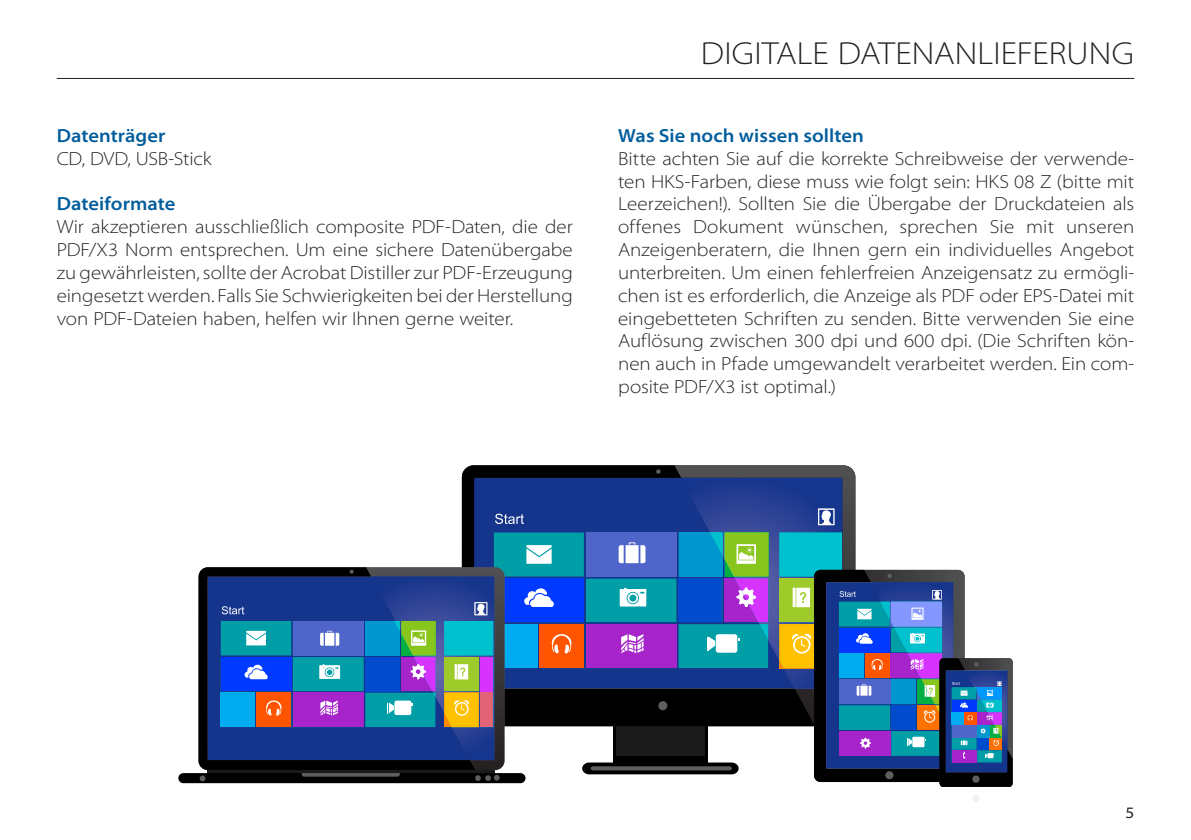
<style>
.page{position:relative;width:1191px;height:840px;background:#fff}
.page>*{position:absolute;margin:0;border:0;box-sizing:border-box;transform-origin:0 0}
.t1{font:300 semi-expanded 32px "Myriad Pro";color:#231f20}
.t2{font:300 semi-expanded 19px/22.8px "Myriad Pro";letter-spacing:-.005em;color:#231f20;text-align:justify}
.t3{font:600 semi-expanded 19px "Myriad Pro";letter-spacing:.005em;color:#005d9c}
.t4{font:semi-expanded 16px "Myriad Pro";color:#231f20}
</style>
<div class="page">
<hr style="left:57px;top:78px;width:1077px;height:1px;background:#231f20">
<svg style="left:462px;top:465px;width:353px;height:260px;fill:#15358c"></svg>
<svg style="left:494px;top:532px;width:88px;height:135px;fill:#009ea7"></svg>
<div style="left:540px;top:623px;width:44px;height:44px;background:#ff5400"></div>
<div style="left:494px;top:623px;width:43px;height:44px;background:#00abf1"></div>
<svg style="left:552px;top:634px;width:19px;height:19px"></svg>
<div style="left:494px;top:578px;width:90px;height:43px;background:#0039ff"></div>
<svg style="left:524px;top:588px;width:30px;height:18px"></svg>
<svg style="left:495px;top:513px;width:29px;height:10px"></svg>
<svg style="left:526px;top:544px;width:25px;height:19px"></svg>
<div style="left:972px;top:794px;width:7px;height:7px;background:#efefef;border-radius:50%"></div>
<svg style="left:207px;top:769px;width:288px;height:3px"></svg>
<div style="left:178px;top:772px;width:347px;height:10px;background:#000;border-radius:5px"></div>
<svg style="left:475px;top:775px;width:24px;height:5px"></svg>
<svg style="left:302px;top:772px;width:98px;height:4px"></svg>
<svg style="left:200px;top:775px;width:5px;height:5px"></svg>
<svg style="left:475px;top:567px;width:29px;height:202px"></svg>
<svg style="left:199px;top:567px;width:276px;height:202px;fill:#000"></svg>
<svg style="left:221px;top:569px;width:273px;height:190px"></svg>
<svg style="left:582px;top:469px;width:430px;height:317px"></svg>
<p class="t3" style="left:57px;top:125px;width:110px">Datenträger</p>
<p class="t2" style="left:57px;top:147px;width:156px">CD, DVD, USB-Stick</p>
<p class="t3" style="left:57px;top:193px;width:120px">Dateiformate</p>
<p class="t2" style="left:57px;top:216px;width:517px">Wir akzeptieren ausschließlich composite PDF-Daten, die der PDF/X3 Norm entsprechen. Um eine sichere Datenübergabe zu gewährleisten, sollte der Acrobat Distiller zur PDF-Erzeugung eingesetzt werden. Falls Sie Schwierigkeiten bei der Herstellung von PDF-Dateien haben, helfen wir Ihnen gerne weiter.</p>
<h1 class="t1" style="left:700px;top:35px;width:435px">DIGITALE DATENANLIEFERUNG</h1>
<p class="t3" style="left:618px;top:125px;width:247px">Was Sie noch wissen sollten</p>
<p class="t2" style="left:618px;top:147px;width:517px">Bitte achten Sie auf die korrekte Schreibweise der verwende&shy;ten HKS-Farben, diese muss wie folgt sein: HKS 08 Z (bitte mit Leerzeichen!). Sollten Sie die Übergabe der Druckdateien als offenes Dokument wünschen, sprechen Sie mit unseren Anzeigenberatern, die Ihnen gern ein individuelles Angebot unterbreiten. Um einen fehlerfreien Anzeigensatz zu ermögli&shy;chen ist es erforderlich, die Anzeige als PDF oder EPS-Datei mit eingebetteten Schriften zu senden. Bitte verwenden Sie eine Auflösung zwischen 300 dpi und 600 dpi. (Die Schriften kön&shy;nen auch in Pfade umgewandelt verarbeitet werden. Ein com&shy;posite PDF/X3 ist optimal.)</p>
<p class="t4" style="left:1125px;top:802px;width:10px">5</p>
</div>
